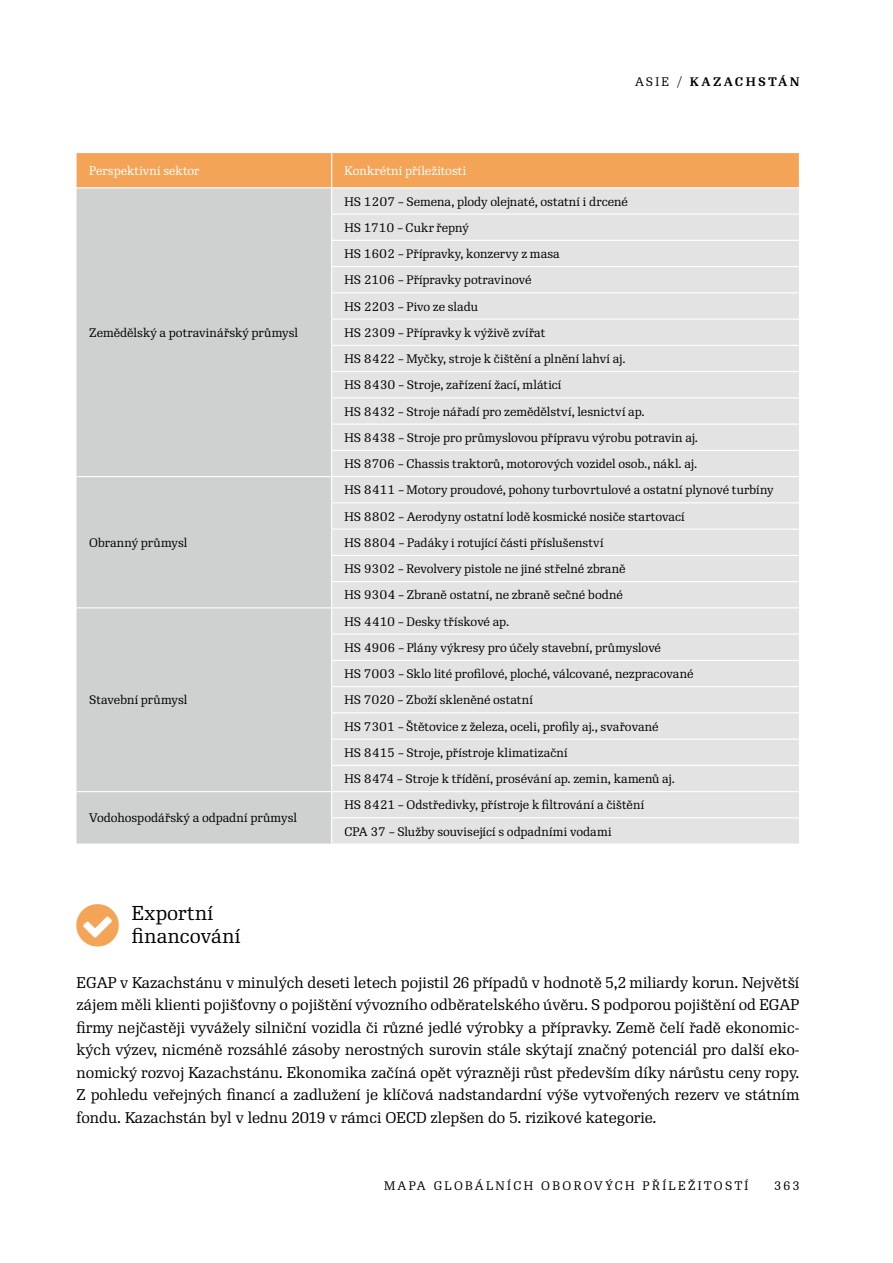
<style>
.page{position:relative;width:893px;height:1263px;background:#fff}
.page>*{position:absolute;margin:0;border:0;box-sizing:border-box;transform-origin:0 0}
.t1{font:19.5px/22.5px "Re Public Std";letter-spacing:.015em;color:#000}
.t2{font:15px/22.5px "Re Public Std";color:#000;text-align:justify}
.t3{font:12px/26.2px "Re Public Std";letter-spacing:-.005em;color:#000}
.t4{font:12px "Re Public Std";letter-spacing:.015em;color:#fff}
.t5{font:12px "Re Public Std";letter-spacing:.2em;color:#000}
.t6{font:700 12px "Re Public Std";letter-spacing:.2em;color:#000}
.s1{font-weight:400}
</style>
<div class="page">
<svg style="left:77px;top:153px;width:723px;height:690px;background:#dedad6"></svg>
<p class="t4" style="left:89px;top:163px;width:111px">Perspektivní sektor</p>
<p class="t4" style="left:344px;top:163px;width:123px">Konkrétní příležitosti</p>
<p class="t6" style="left:635px;top:74px;width:166px"><span class="s1">Asie /</span> KAZACHSTÁN</p>
<p class="t3" style="left:89px;top:320px;width:210px">Zemědělský a potravinářský průmysl</p>
<p class="t3" style="left:89px;top:529px;width:100px">Obranný průmysl</p>
<p class="t3" style="left:89px;top:687px;width:100px">Stavební průmysl</p>
<p class="t3" style="left:89px;top:805px;width:209px">Vodohospodářský a odpadní průmysl</p>
<p class="t3" style="left:344px;top:188px;width:355px">HS 1207 – Semena, plody olejnaté, ostatní i drcené<br>HS 1710 – Cukr řepný<br>HS 1602 – Přípravky, konzervy z masa<br>HS 2106 – Přípravky potravinové<br>HS 2203 – Pivo ze sladu<br>HS 2309 – Přípravky k výživě zvířat<br>HS 8422 – Myčky, stroje k čištění a plnění lahví aj.<br>HS 8430 – Stroje, zařízení žací, mláticí<br>HS 8432 – Stroje nářadí pro zemědělství, lesnictví ap.<br>HS 8438 – Stroje pro průmyslovou přípravu výrobu potravin aj.<br>HS 8706 – Chassis traktorů, motorových vozidel osob., nákl. aj.</p>
<p class="t3" style="left:344px;top:477px;width:431px">HS 8411 – Motory proudové, pohony turbovrtulové a ostatní plynové turbíny HS 8802 – Aerodyny ostatní lodě kosmické nosiče startovací<br>HS 8804 – Padáky i rotující části příslušenství<br>HS 9302 – Revolvery pistole ne jiné střelné zbraně<br>HS 9304 – Zbraně ostatní, ne zbraně sečné bodné</p>
<p class="t3" style="left:344px;top:608px;width:351px">HS 4410 – Desky třískové ap.<br>HS 4906 – Plány výkresy pro účely stavební, průmyslové<br>HS 7003 – Sklo lité profilové, ploché, válcované, nezpracované HS 7020 – Zboží skleněné ostatní<br>HS 7301 – Štětovice z železa, oceli, profily aj., svařované<br>HS 8415 – Stroje, přístroje klimatizační<br>HS 8474 – Stroje k třídění, prosévání ap. zemin, kamenů aj.</p>
<p class="t3" style="left:344px;top:792px;width:301px">HS 8421 – Odstředivky, přístroje k filtrování a čištění<br>CPA 37 – Služby související s odpadními vodami</p>
<h1 class="t1" style="left:132px;top:902px;width:110px">Exportní financování</h1>
<p class="t2" style="left:77px;top:971px;width:724px">EGAP v Kazachstánu v minulých deseti letech pojistil 26 případů v hodnotě 5,2 miliardy korun. Největší zájem měli klienti pojišťovny o pojištění vývozního odběratelského úvěru. S podporou pojištění od EGAP firmy nejčastěji vyvážely silniční vozidla či různé jedlé výrobky a přípravky. Země čelí řadě ekonomic&shy;kých výzev, nicméně rozsáhlé zásoby nerostných surovin stále skýtají značný potenciál pro další eko&shy;nomický rozvoj Kazachstánu. Ekonomika začíná opět výrazněji růst především díky nárůstu ceny ropy.<br>Z pohledu veřejných financí a zadlužení je klíčová nadstandardní výše vytvořených rezerv ve státním fondu. Kazachstán byl v lednu 2019 v rámci OECD zlepšen do 5. rizikové kategorie.</p>
<p class="t5" style="left:384px;top:1178px;width:366px">MAPA GLOBÁLNÍCH OBOROVÝCH PŘÍLEŽITOSTÍ</p>
<p class="t3" style="left:775px;top:1173px;width:26px">363</p>
</div>
